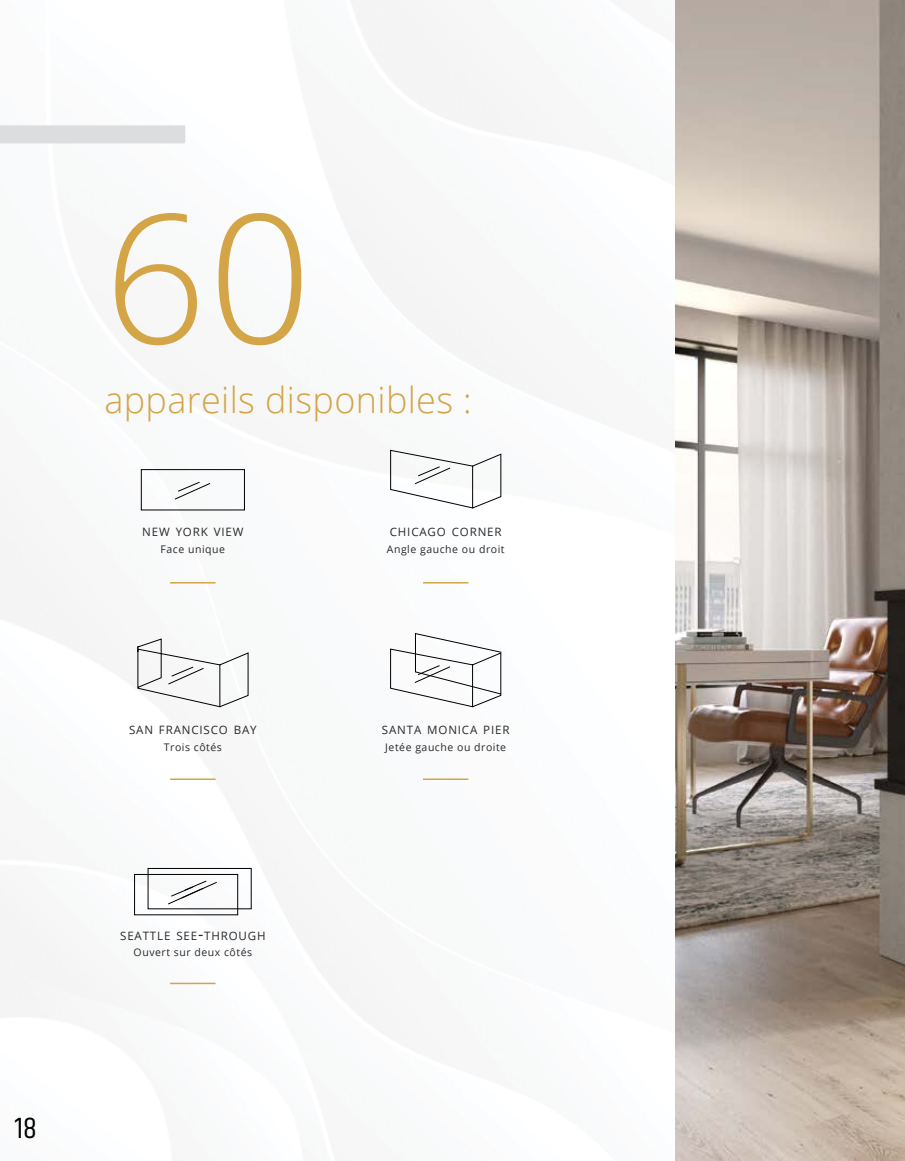
<style>
.page{position:relative;width:905px;height:1161px;background:#fff}
.page>*{position:absolute;margin:0;border:0;box-sizing:border-box;transform-origin:0 0}
.t1{font:300 180px "Open Sans";color:#d3a547}
.t2{font:300 36px "Open Sans";letter-spacing:.01em;color:#d3a547}
.t3{font:30px "Khand";color:#000}
.t4{font:11.55px "Open Sans";letter-spacing:.07em;color:#292829}
.t5{font:10.5px "Open Sans";letter-spacing:.05em;color:#292829}
.s1{font-size:16.5px}
</style>
<div class="page">
<img style="left:675px;top:0;width:229px;height:1161px">
<div style="left:0;top:125px;width:185px;height:18px;background:#dcddde"></div>
<svg style="left:390px;top:449px;width:111px;height:60px"></svg>
<svg style="left:136px;top:638px;width:113px;height:70px"></svg>
<svg style="left:140px;top:469px;width:105px;height:42px"></svg>
<hr style="left:170px;top:582px;width:45px;height:2px;background:#d3a547">
<hr style="left:170px;top:778px;width:45px;height:2px;background:#d3a547">
<hr style="left:423px;top:582px;width:45px;height:2px;background:#d3a547">
<hr style="left:170px;top:983px;width:45px;height:1px;background:#d3a547">
<hr style="left:423px;top:778px;width:45px;height:2px;background:#d3a547">
<svg style="left:134px;top:868px;width:118px;height:48px"></svg>
<svg style="left:390px;top:633px;width:112px;height:75px"></svg>
<h1 class="t1" style="left:104px;top:155px;width:209px">60</h1>
<h2 class="t2" style="left:104px;top:375px;width:369px">appareils disponibles :</h2>
<p class="t4" style="left:142px;top:524px;width:103px">NEW YORK VIEW</p>
<p class="t5" style="left:161px;top:542px;width:66px">Face unique</p>
<p class="t4" style="left:129px;top:722px;width:129px">SAN FRANCISCO BAY</p>
<p class="t5" style="left:164px;top:740px;width:60px">Trois côtés</p>
<p class="t4" style="left:390px;top:524px;width:113px">CHICAGO CORNER</p>
<p class="t5" style="left:387px;top:542px;width:119px">Angle gauche ou droit</p>
<p class="t4" style="left:382px;top:722px;width:129px">SANTA MONICA PIER</p>
<p class="t5" style="left:385px;top:740px;width:122px">Jetée gauche ou droite</p>
<h3 class="t3" style="left:15px;top:1111px;width:23px">18</h3>
<p class="t4" style="left:120px;top:927px;width:147px">SEATTLE SEE<span class="s1">-</span>THROUGH</p>
<p class="t5" style="left:134px;top:945px;width:120px">Ouvert sur deux côtés</p>
</div>
